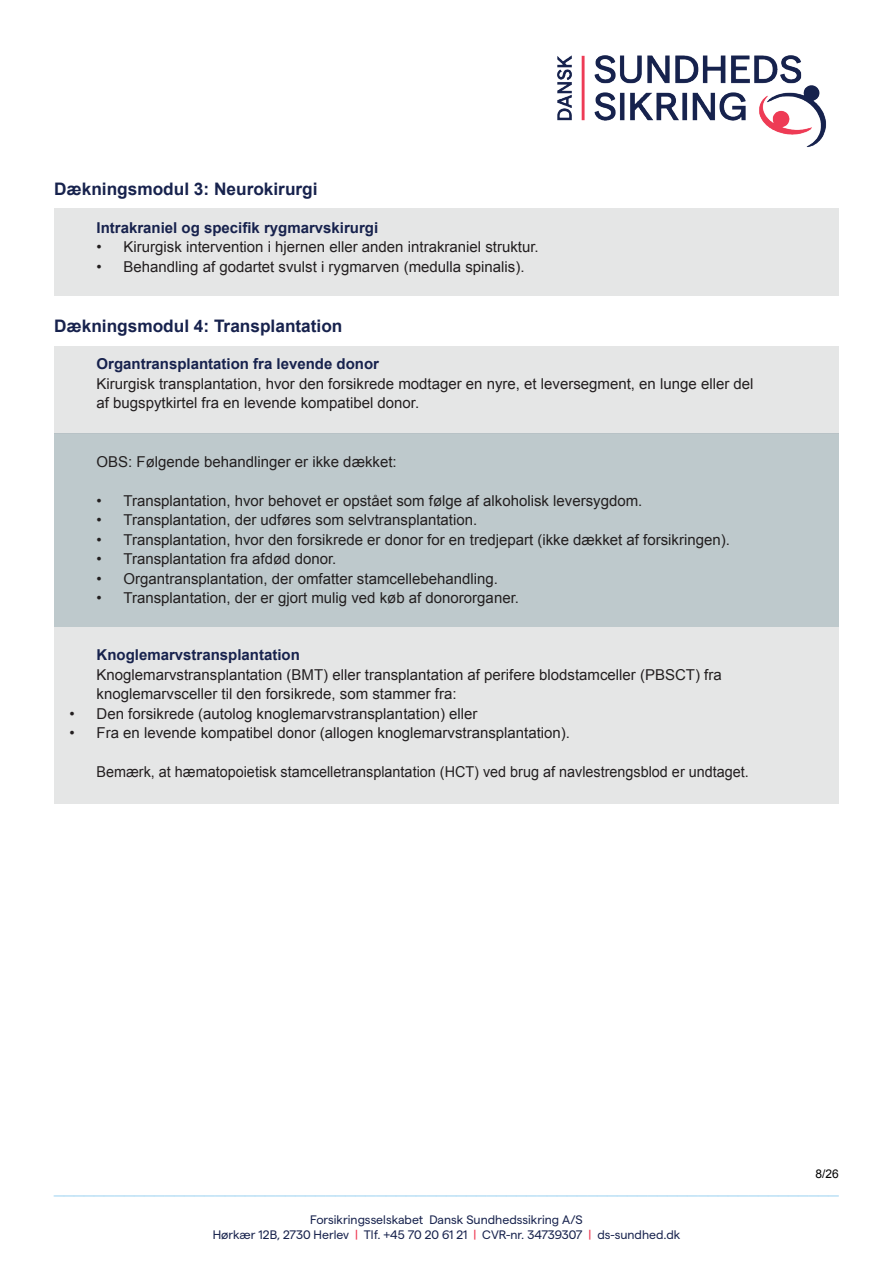
<style>
.page{position:relative;width:893px;height:1263px;background:#fff}
.page>*{position:absolute;margin:0;border:0;box-sizing:border-box;transform-origin:0 0}
.t1{font:18px "Arial";color:#b9dff5}
.t2{font:700 17.25px "Arial";color:#17224d}
.t3{font:15px/19.5px "Arial";color:#231f20}
.t4{font:700 15px "Arial";color:#17224d}
.t5{font:15px "Arial";color:#231f20;scale:.96 1}
.t6{font:12.3px/14.7px "Matter";color:#17224d;text-align:center}
.t7{font:12px "Arial";color:#000}
.s1{color:#ee3d55}
</style>
<div class="page">
<div style="left:54px;top:208px;width:785px;height:88px;background:#e5e6e6"></div>
<div style="left:54px;top:627px;width:785px;height:177px;background:#e5e6e6"></div>
<div style="left:54px;top:346px;width:785px;height:88px;background:#e5e6e6"></div>
<div style="left:54px;top:434px;width:785px;height:193px;background:#bec9cc"></div>
<img style="left:557px;top:55px;width:270px;height:93px">
<p class="t2" style="left:54px;top:178px;width:265px">Dækningsmodul 3: Neurokirurgi</p>
<p class="t4" style="left:97px;top:218px;width:283px">Intrakraniel og specifik rygmarvskirurgi</p>
<p class="t3" style="left:97px;top:238px;width:444px">• Kirurgisk intervention i hjernen eller anden intrakraniel struktur.</p>
<p class="t3" style="left:97px;top:257px;width:429px">• Behandling af godartet svulst i rygmarven (medulla spinalis).</p>
<p class="t2" style="left:54px;top:314px;width:290px">Dækningsmodul 4: Transplantation</p>
<p class="t4" style="left:97px;top:354px;width:284px">Organtransplantation fra levende donor</p>
<p class="t3" style="left:97px;top:374px;width:658px">Kirurgisk transplantation, hvor den forsikrede modtager en nyre, et leversegment, en lunge eller del af bugspytkirtel fra en levende kompatibel donor.</p>
<p class="t3" style="left:97px;top:452px;width:302px">OBS: Følgende behandlinger er ikke dækket:</p>
<p class="t3" style="left:97px;top:491px;width:547px">• Transplantation, hvor behovet er opstået som følge af alkoholisk leversygdom.</p>
<p class="t3" style="left:97px;top:510px;width:382px">• Transplantation, der udføres som selvtransplantation.</p>
<p class="t3" style="left:97px;top:530px;width:635px">• Transplantation, hvor den forsikrede er donor for en tredjepart (ikke dækket af forsikringen).</p>
<p class="t3" style="left:97px;top:549px;width:241px">• Transplantation fra afdød donor.</p>
<p class="t3" style="left:97px;top:569px;width:403px">• Organtransplantation, der omfatter stamcellebehandling.</p>
<p class="t3" style="left:97px;top:588px;width:424px">• Transplantation, der er gjort mulig ved køb af donororganer.</p>
<p class="t4" style="left:97px;top:645px;width:205px">Knoglemarvstransplantation</p>
<p class="t3" style="left:97px;top:665px;width:627px">Knoglemarvstransplantation (BMT) eller transplantation af perifere blodstamceller (PBSCT) fra knoglemarvsceller til den forsikrede, som stammer fra:</p>
<p class="t3" style="left:70px;top:704px;width:409px">• Den forsikrede (autolog knoglemarvstransplantation) eller</p>
<p class="t3" style="left:70px;top:723px;width:502px">• Fra en levende kompatibel donor (allogen knoglemarvstransplantation).</p>
<p class="t5" style="left:97px;top:762px;width:681px">Bemærk, at hæmatopoietisk stamcelletransplantation (HCT) ved brug af navlestrengsblod er undtaget.</p>
<p class="t7" style="left:816px;top:1166px;width:25px">8/26</p>
<p class="t1" style="left:54px;top:1175px;width:786px">______________________________________________________________________________</p>
<p class="t6" style="left:213px;top:1211px;width:469px">Forsikringsselskabet Dansk Sundhedssikring A/S<br>Hørkær 12B, 2730 Herlev <span class="s1">|</span> Tlf. +45 70 20 61 21 <span class="s1">|</span> CVR-nr. 34739307 <span class="s1">|</span> ds-sundhed.dk</p>
</div>
